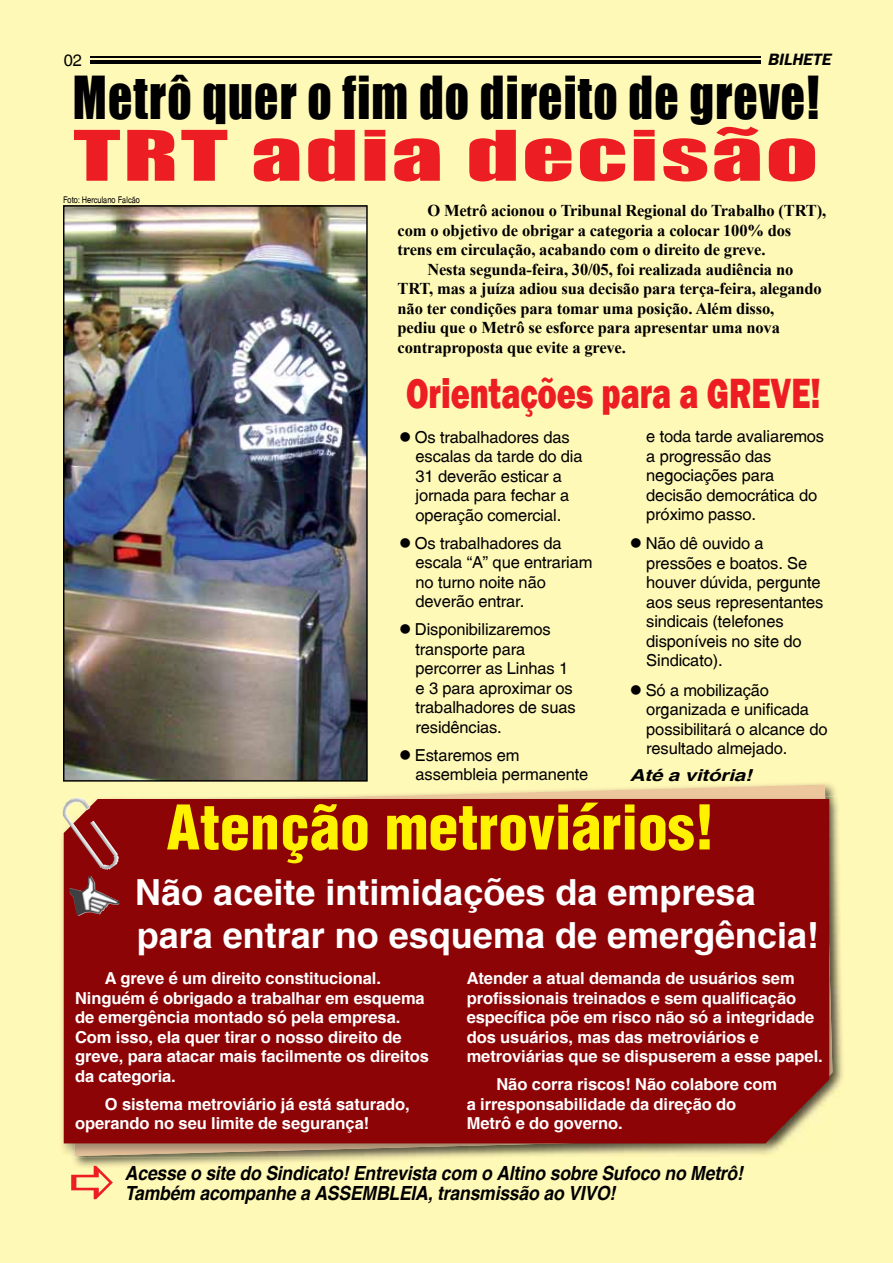
<style>
.page{position:relative;width:893px;height:1263px;background:#fff9b8}
.page>*{position:absolute;margin:0;border:0;box-sizing:border-box;transform-origin:0 0}
.t1{font:64.35px "Impact";letter-spacing:.025em;color:#ed1d24;scale:1.59 1}
.t2{font:60px "Switzerland Cond Black Plain";color:#fff200}
.t3{font:54.45px "Impact";letter-spacing:.025em;color:#000;scale:.87 1}
.t4{font:800 43.5px "Franklin Gothic";color:#ed1d24;scale:.75 1}
.t5{font:700 36px/43.2px "Switzerland";color:#fff}
.t6{font:italic 700 19.5px/19.5px "Switzerland";letter-spacing:-.01em;color:#000;scale:.9 1}
.t7{font:16.5px/19.5px "Switzerland Plain";letter-spacing:-.01em;color:#000}
.t8{font:700 16.5px/19.5px "Switzerland";letter-spacing:-.005em;color:#fff}
.t9{font:700 16.5px "Times New Roman";letter-spacing:-.01em;color:#000}
.t10{font:italic 700 16.5px "Switzerland";letter-spacing:-.01em;color:#000;scale:1.25 1}
.t11{font:italic 700 16.5px "Frankfurt Gothic";color:#000}
.t12{font:9px "Switzerland Narrow Plain";color:#000}
</style>
<div class="page">
<img style="left:73px;top:783px;width:770px;height:384px">
<svg style="left:73px;top:784px;width:759px;height:12px"></svg>
<img style="left:67px;top:796px;width:765px;height:360px">
<div style="left:64px;top:799px;width:765px;height:344px;background:#8d0406"></div>
<hr style="left:91px;top:56px;width:670px;height:2px;background:#000">
<hr style="left:91px;top:60px;width:670px;height:4px;background:#000">
<img style="left:63px;top:205px;width:305px;height:577px">
<img style="left:70px;top:876px;width:50px;height:40px">
<img style="left:62px;top:797px;width:57px;height:73px">
<svg style="left:71px;top:1166px;width:42px;height:33px"></svg>
<p class="t7" style="left:64px;top:51px;width:20px">02</p>
<p class="t11" style="left:768px;top:49px;width:65px">BILHETE</p>
<h3 class="t3" style="left:73px;top:56px;width:859px">Metrô quer o fim do direito de greve!</h3>
<h1 class="t1" style="left:73px;top:106px;width:470px">TRT adia decisão</h1>
<p class="t9" style="left:427px;top:199px;width:400px">O Metrô acionou o Tribunal Regional do Trabalho (TRT),</p>
<p class="t9" style="left:398px;top:219px;width:395px">com o objetivo de obrigar a categoria a colocar 100% dos</p>
<p class="t9" style="left:398px;top:238px;width:369px">trens em circulação, acabando com o direito de greve.</p>
<p class="t9" style="left:427px;top:258px;width:367px">Nesta segunda-feira, 30/05, foi realizada audiência no</p>
<p class="t9" style="left:398px;top:277px;width:426px">TRT, mas a juíza adiou sua decisão para terça-feira, alegando</p>
<p class="t9" style="left:398px;top:297px;width:378px">não ter condições para tomar uma posição. Além disso,</p>
<p class="t9" style="left:398px;top:316px;width:384px">pediu que o Metrô se esforce para apresentar uma nova</p>
<p class="t9" style="left:398px;top:336px;width:230px">contraproposta que evite a greve.</p>
<p class="t12" style="left:63px;top:194px;width:78px">Foto: Herculano Falcão</p>
<h3 class="t4" style="left:406px;top:365px;width:554px">Orientações para a GREVE!</h3>
<p class="t7" style="left:416px;top:427px;width:169px;text-indent:-16px">● Os trabalhadores das escalas da tarde do dia<br>31 deverão esticar a jornada para fechar a operação comercial.</p>
<p class="t7" style="left:416px;top:533px;width:178px;text-indent:-16px">● Os trabalhadores da escala “A” que entrariam no turno noite não deverão entrar.</p>
<p class="t7" style="left:416px;top:619px;width:162px;text-indent:-16px">● Disponibilizaremos transporte para percorrer as Linhas 1 e 3 para aproximar os trabalhadores de suas residências.</p>
<p class="t7" style="left:416px;top:745px;width:174px;text-indent:-16px">● Estaremos em assembleia permanente</p>
<p class="t7" style="left:646px;top:426px;width:179px">e toda tarde avaliaremos a progressão das negociações para decisão democrática do próximo passo.</p>
<p class="t7" style="left:646px;top:534px;width:179px;text-indent:-17px">● Não dê ouvido a pressões e boatos. Se houver dúvida, pergunte aos seus representantes sindicais (telefones disponíveis no site do<br>Sindicato).</p>
<p class="t7" style="left:646px;top:680px;width:183px;text-indent:-16px">● Só a mobilização organizada e unificada possibilitará o alcance do resultado almejado.</p>
<p class="t10" style="left:630px;top:765px;width:99px">Até a vitória!</p>
<h2 class="t2" style="left:167px;top:790px;width:549px">Atenção metroviários!</h2>
<h3 class="t5" style="left:135px;top:870px;width:685px">Não aceite intimidações da empresa para entrar no esquema de emergência!</h3>
<p class="t8" style="left:75px;top:968px;width:355px;text-indent:30px">A greve é um direito constitucional.<br>Ninguém é obrigado a trabalhar em esquema de emergência montado só pela empresa.<br>Com isso, ela quer tirar o nosso direito de greve, para atacar mais facilmente os direitos da categoria.</p>
<p class="t8" style="left:75px;top:1094px;width:336px;text-indent:30px">O sistema metroviário já está saturado, operando no seu limite de segurança!</p>
<p class="t8" style="left:467px;top:968px;width:358px">Atender a atual demanda de usuários sem profissionais treinados e sem qualificação específica põe em risco não só a integridade dos usuários, mas das metroviários e metroviárias que se dispuserem a esse papel.</p>
<p class="t8" style="left:467px;top:1074px;width:312px;text-indent:30px">Não corra riscos! Não colabore com a irresponsabilidade da direção do<br>Metrô e do governo.</p>
<p class="t6" style="left:125px;top:1163px;width:688px">Acesse o site do Sindicato! Entrevista com o Altino sobre Sufoco no Metrô!<br>Também acompanhe a ASSEMBLEIA, transmissão ao VIVO!</p>
</div>
